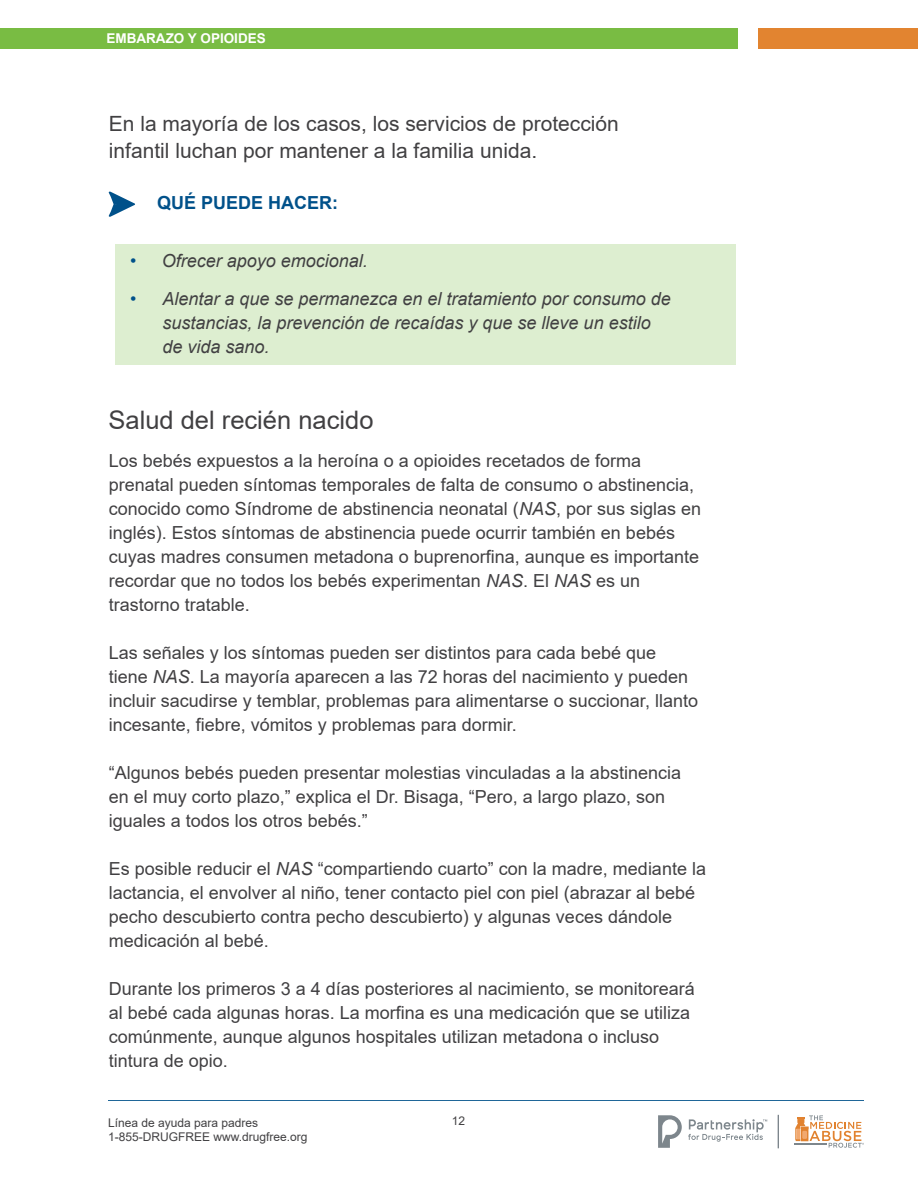
<style>
.page{position:relative;width:918px;height:1188px;background:#fff}
.page>*{position:absolute;margin:0;border:0;box-sizing:border-box;transform-origin:0 0}
.t1{font:25.5px "Arial";color:#414042}
.t2{font:21px/27px "Arial";color:#414042}
.t3{font:18px/24px "Arial";color:#414042}
.t4{font:italic 18px/24px "Arial";color:#414042}
.t5{font:700 18px "Arial";color:#00518a}
.t6{font:700 13.5px "Arial";color:#fff}
.t7{font:12px/14.4px "Arial";color:#414042}
.s1{font-style:normal;color:#00518a}
.s2{font-style:italic}
</style>
<div class="page">
<hr style="left:108px;top:1100px;width:756px;height:1px;background:#00518a">
<div style="left:0;top:28px;width:738px;height:21px;background:#79bc43"></div>
<div style="left:758px;top:28px;width:160px;height:21px;background:#e28430"></div>
<svg style="left:658px;top:1115px;width:24px;height:33px"></svg>
<svg style="left:688px;top:1119px;width:79px;height:23px"></svg>
<svg style="left:795px;top:1115px;width:69px;height:33px"></svg>
<div style="left:778px;top:1115px;width:1px;height:33px;border:1px solid #7d868c"></div>
<div style="left:115px;top:244px;width:621px;height:121px;background:#ddeed0"></div>
<svg style="left:109px;top:192px;width:26px;height:25px"></svg>
<p class="t6" style="left:106px;top:29px;width:161px">EMBARAZO Y OPIOIDES</p>
<p class="t2" style="left:109px;top:110px;width:512px">En la mayoría de los casos, los servicios de protección infantil luchan por mantener a la familia unida.</p>
<p class="t5" style="left:157px;top:190px;width:183px">QUÉ PUEDE HACER:</p>
<p class="t4" style="left:130px;top:249px;width:239px"><span class="s1">•</span> Ofrecer apoyo emocional.</p>
<p class="t4" style="left:162px;top:287px;width:510px;text-indent:-32px"><span class="s1">•</span> Alentar a que se permanezca en el tratamiento por consumo de sustancias, la prevención de recaídas y que se lleve un estilo de vida sano.</p>
<p class="t1" style="left:109px;top:403px;width:267px">Salud del recién nacido</p>
<p class="t3" style="left:109px;top:448px;width:594px">Los bebés expuestos a la heroína o a opioides recetados de forma prenatal pueden síntomas temporales de falta de consumo o abstinencia, conocido como Síndrome de abstinencia neonatal (<span class="s2">NAS</span>, por sus siglas en inglés). Estos síntomas de abstinencia puede ocurrir también en bebés cuyas madres consumen metadona o buprenorfina, aunque es importante recordar que no todos los bebés experimentan <span class="s2">NAS</span>. El <span class="s2">NAS</span> es un trastorno tratable.</p>
<p class="t3" style="left:109px;top:640px;width:591px">Las señales y los síntomas pueden ser distintos para cada bebé que tiene <span class="s2">NAS</span>. La mayoría aparecen a las 72 horas del nacimiento y pueden incluir sacudirse y temblar, problemas para alimentarse o succionar, llanto incesante, fiebre, vómitos y problemas para dormir.</p>
<p class="t3" style="left:109px;top:760px;width:574px">“Algunos bebés pueden presentar molestias vinculadas a la abstinencia en el muy corto plazo,” explica el Dr. Bisaga, “Pero, a largo plazo, son iguales a todos los otros bebés.”</p>
<p class="t3" style="left:109px;top:856px;width:599px">Es posible reducir el <span class="s2">NAS</span> “compartiendo cuarto” con la madre, mediante la lactancia, el envolver al niño, tener contacto piel con piel (abrazar al bebé pecho descubierto contra pecho descubierto) y algunas veces dándole medicación al bebé.</p>
<p class="t3" style="left:109px;top:976px;width:588px">Durante los primeros 3 a 4 días posteriores al nacimiento, se monitoreará al bebé cada algunas horas. La morfina es una medicación que se utiliza comúnmente, aunque algunos hospitales utilizan metadona o incluso tintura de opio.</p>
<p class="t7" style="left:108px;top:1115px;width:201px">Línea de ayuda para padres<br>1-855-DRUGFREE www.drugfree.org</p>
<p class="t7" style="left:452px;top:1114px;width:15px">12</p>
</div>
